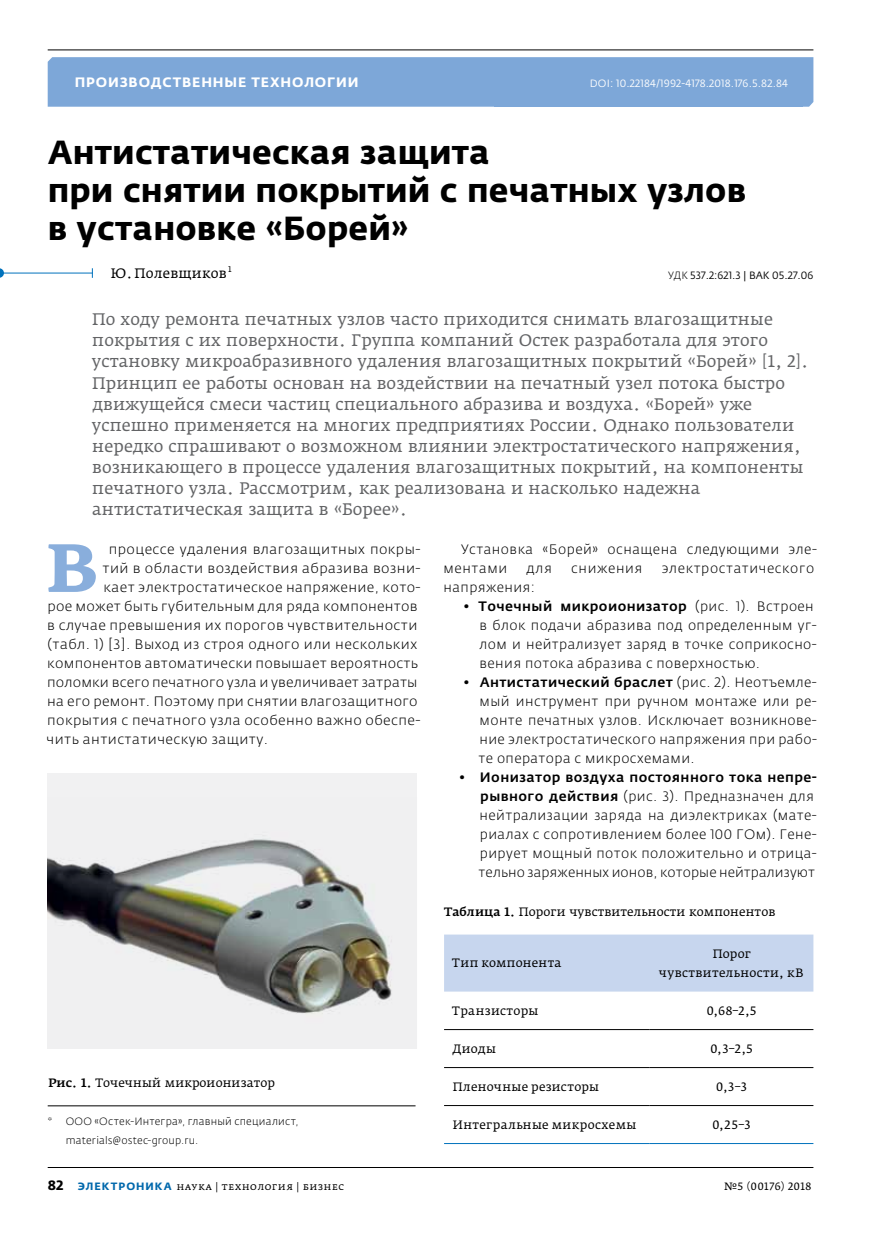
<style>
.page{position:relative;width:881px;height:1234px;background:#fff}
.page>*{position:absolute;margin:0;border:0;box-sizing:border-box;transform-origin:0 0}
.t1{font:700 67.35px "Fedra Serif A Pro";color:#89aedc;scale:1.05 1}
.t2{font:700 33px/38.1px "Fedra Sans Pro";letter-spacing:.005em;color:#000}
.t3{font:16.5px/21px "Fedra Serif A Pro";letter-spacing:.005em;color:#636466}
.t4{font:300 13.5px/19px "Fedra Sans Pro";letter-spacing:.03em;color:#000}
.t5{font:300 13.5px "Fedra Sans Pro";letter-spacing:.03em;color:#000;scale:1.05 1}
.t6{font:300 13.5px "Fedra Sans Pro";letter-spacing:.01em;color:#000;scale:1.05 1}
.t7{font:700 13.5px "Fedra Sans Alt Pro";letter-spacing:.06em;color:#fff}
.t8{font:13.5px "Fedra Serif A Pro";letter-spacing:.015em;color:#000}
.t9{font:12px "Fedra Serif A Pro";letter-spacing:.01em;color:#000}
.t10{font:12px/19px "Fedra Serif A Pro";letter-spacing:.03em;color:#000;text-align:center}
.t11{font:300 10.5px/19px "Fedra Sans Pro";letter-spacing:.02em;color:#000}
.t12{font:10.5px "Fedra Serif A Pro";letter-spacing:.035em;color:#000}
.t13{font:10.5px "Fedra Sans Pro";letter-spacing:.015em;color:#fff}
.t14{font:10.5px "Fedra Sans Pro";letter-spacing:.005em;color:#000}
.t15{font:300 10.5px "Fedra Sans Pro";letter-spacing:.015em;color:#fff}
.s1{font-weight:300}
.s2{font-weight:500}
.s3{font-family:"Fedra Sans Pro";font-weight:700;font-size:13.5px}
.s4{font-family:"Fedra Sans Alt Pro";font-weight:700;color:#0068ac}
</style>
<div class="page">
<div style="left:48px;top:57px;width:765px;height:50px;background:#7da7d8"></div>
<hr style="left:48px;top:49px;width:765px;height:1px;background:#000">
<hr style="left:48px;top:1166px;width:765px;height:1px;background:#000">
<hr style="left:48px;top:1105px;width:367px;height:1px;background:#000">
<hr style="left:0;top:272px;width:93px;height:1px;background:#0072bc">
<svg style="left:0;top:268px;width:4px;height:10px"></svg>
<div style="left:494px;top:60px;width:308px;height:46px;background:#7da7d8"></div>
<div style="left:48px;top:772px;width:369px;height:276px;background:#f1f1f2"></div>
<img style="left:48px;top:839px;width:344px;height:175px">
<div style="left:444px;top:934px;width:369px;height:57px;background:#c7d6ee"></div>
<hr style="left:444px;top:1029px;width:205px;height:1px;background:#000">
<hr style="left:649px;top:1029px;width:164px;height:1px;background:#000">
<hr style="left:444px;top:1067px;width:205px;height:1px;background:#000">
<hr style="left:649px;top:1067px;width:164px;height:1px;background:#000">
<hr style="left:444px;top:1104px;width:205px;height:1px;background:#000">
<hr style="left:649px;top:1104px;width:164px;height:1px;background:#000">
<hr style="left:444px;top:1142px;width:205px;height:1px;background:#0072bc">
<hr style="left:649px;top:1142px;width:164px;height:1px;background:#0072bc">
<p class="t7" style="left:75px;top:74px;width:285px">Производственные технологии</p>
<p class="t15" style="left:687px;top:77px;width:100px">www.electronics ru</p>
<p class="t13" style="left:589px;top:77px;width:200px">DOI: 10.22184/1992-4178.2018.176.5.82.84</p>
<h2 class="t2" style="left:48px;top:133px;width:699px">Антистатическая защита<br>при снятии покрытий с печатных узлов в установке «Борей»</h2>
<p class="t8" style="left:111px;top:264px;width:122px">Ю. Полевщиков<sup>1</sup></p>
<p class="t3" style="left:92px;top:309px;width:718px">По ходу ремонта печатных узлов часто приходится снимать влагозащитные покрытия с их поверхности. Группа компаний Остек разработала для этого установку микроабразивного удаления влагозащитных покрытий «Борей» [1, 2].<br>Принцип ее работы основан на воздействии на печатный узел потока быстро движущейся смеси частиц специального абразива и воздуха. «Борей» уже успешно применяется на многих предприятиях России. Однако пользователи нередко спрашивают о возможном влиянии электростатического напряжения, возникающего в процессе удаления влагозащитных покрытий, на компоненты печатного узла. Рассмотрим, как реализована и насколько надежна антистатическая защита в «Борее».</p>
<h1 class="t1" style="left:47px;top:526px;width:51px">В</h1>
<p class="t5" style="left:109px;top:540px;width:298px">процессе удаления влагозащитных покры-</p>
<p class="t14" style="left:667px;top:268px;width:147px"><span class="s1">УДК</span> 537.2:621.3 | ВАК 05.27.06</p>
<p class="t4" style="left:443px;top:539px;width:374px;text-indent:18px">Установка «Борей» оснащена следующими эле&shy;ментами</p>
<p class="t5" style="left:103px;top:559px;width:304px">тий в области воздействия абразива возни-</p>
<p class="t5" style="left:104px;top:578px;width:303px">кает электростатическое напряжение, кото-</p>
<p class="t5" style="left:48px;top:597px;width:354px">рое может быть губительным для ряда компонентов</p>
<p class="t5" style="left:47px;top:616px;width:354px">в случае превышения их порогов чувствительности</p>
<p class="t5" style="left:47px;top:635px;width:353px">(табл. 1) [3]. Выход из строя одного или нескольких</p>
<p class="t5" style="left:47px;top:654px;width:354px">компонентов автоматически повышает вероятность</p>
<p class="t6" style="left:47px;top:673px;width:354px">поломки всего печатного узла и увеличивает затраты</p>
<p class="t5" style="left:47px;top:692px;width:354px">на его ремонт. Поэтому при снятии влагозащитного</p>
<p class="t5" style="left:47px;top:711px;width:357px">покрытия с печатного узла особенно важно обеспе-</p>
<p class="t5" style="left:46px;top:730px;width:212px">чить антистатическую защиту.</p>
<p class="t4" style="left:526px;top:558px;width:27px">для</p>
<p class="t4" style="left:571px;top:558px;width:73px">снижения</p>
<p class="t4" style="left:661px;top:558px;width:154px">электростатического</p>
<p class="t4" style="left:443px;top:577px;width:93px">напряжения:</p>
<p class="t4" style="left:479px;top:596px;width:338px;text-indent:-16px">• <span class="s2">Точечный микроионизатор</span> (рис. 1). Встроен в блок подачи абразива под определенным уг&shy;лом и нейтрализует заряд в точке соприкосно&shy;вения потока абразива с поверхностью.</p>
<p class="t4" style="left:478px;top:672px;width:340px;text-align:justify;text-indent:-16px">• <span class="s2">Антистатический браслет</span> (рис. 2). Неотъемле&shy;мый инструмент при ручном монтаже или ре&shy;монте печатных узлов. Исключает возникнове&shy;ние электростатического напряжения при рабо&shy;те оператора с микросхемами.</p>
<p class="t4" style="left:478px;top:767px;width:340px;text-indent:-20px">• <span class="s2">Ионизатор воздуха постоянного тока непре&shy;рывного действия</span> (рис. 3). Предназначен для нейтрализации заряда на диэлектриках (мате&shy;риалах с сопротивлением более 100 ГОм). Гене&shy;рирует мощный поток положительно и отрица&shy;тельно заряженных ионов, которые нейтрализуют</p>
<p class="t9" style="left:48px;top:1074px;width:228px"><span class="s2">Рис. 1.</span> Точечный микроионизатор</p>
<p class="t11" style="left:66px;top:1111px;width:234px;text-indent:-18px">* ООО «Остек-Интегра», главный специалист, materials@ostec-group.ru.</p>
<p class="t9" style="left:444px;top:903px;width:333px"><span class="s2">Таблица 1.</span> Пороги чувствительности компонентов</p>
<p class="t9" style="left:452px;top:955px;width:111px">Тип компонента</p>
<p class="t10" style="left:658px;top:943px;width:146px">Порог чувствительности, кВ</p>
<p class="t9" style="left:452px;top:1002px;width:88px">Транзисторы</p>
<p class="t9" style="left:706px;top:1002px;width:51px">0,68–2,5</p>
<p class="t9" style="left:452px;top:1040px;width:45px">Диоды</p>
<p class="t9" style="left:710px;top:1040px;width:44px">0,3–2,5</p>
<p class="t9" style="left:452px;top:1078px;width:148px">Пленочные резисторы</p>
<p class="t9" style="left:716px;top:1078px;width:33px">0,3–3</p>
<p class="t10" style="left:452px;top:1114px;width:185px">Интегральные микросхемы</p>
<p class="t9" style="left:712px;top:1116px;width:40px">0,25–3</p>
<p class="t12" style="left:48px;top:1179px;width:298px"><span class="s3">82</span> <span class="s4">ЭЛЕКТРОНИКА</span> наука | технология | бизнес</p>
<p class="t12" style="left:723px;top:1179px;width:89px">№5 (00176) 2018</p>
</div>
